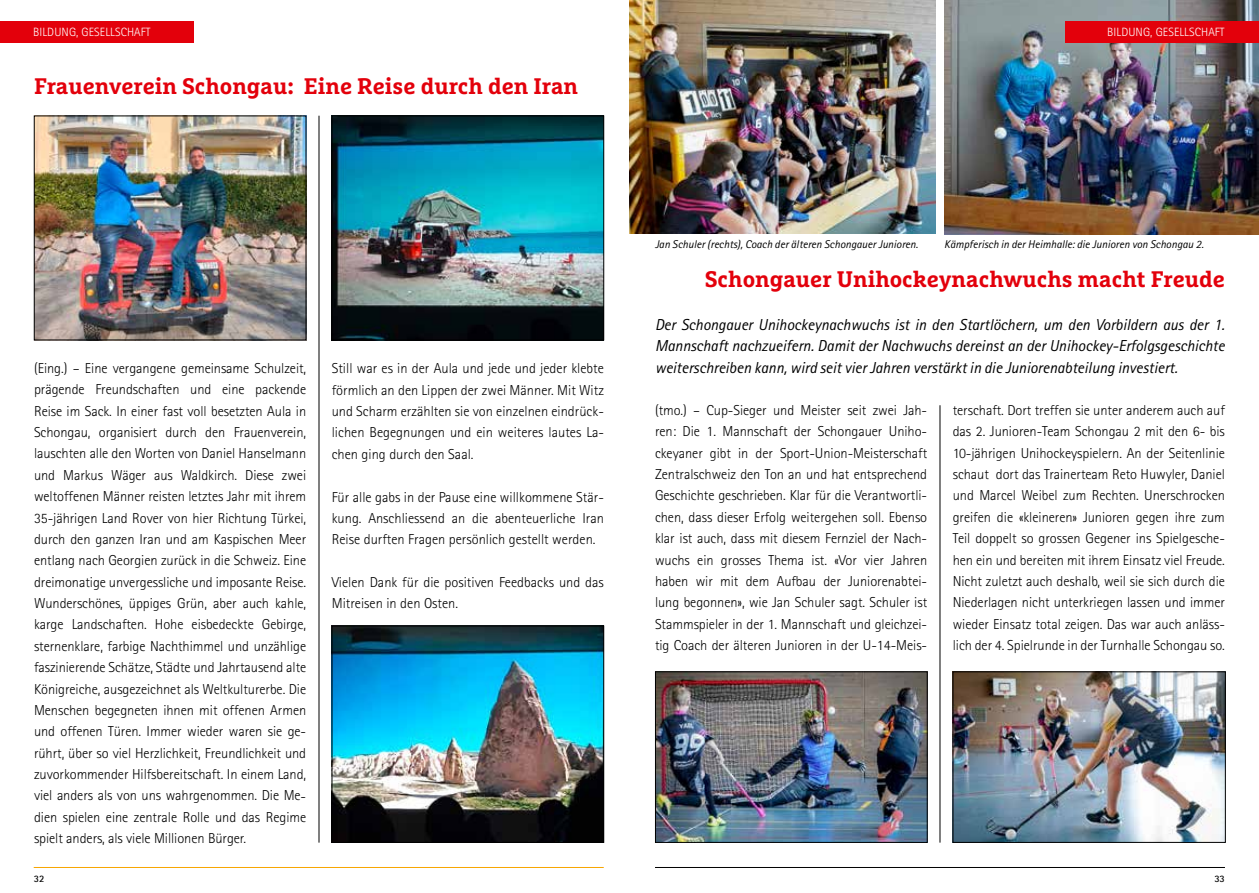
<style>
.page{position:relative;width:1259px;height:893px;background:#fff}
.page>*{position:absolute;margin:0;border:0;box-sizing:border-box;transform-origin:0 0}
.t1{font:700 22.5px "Marselis Slab Pro";color:#e3000b}
.t2{font:italic 15.9px/21.3px "Rotis Sans Serif";color:#000;text-align:justify}
.t3{font:300 14.4px/21.3px "Rotis Sans Serif";color:#000;text-align:justify}
.t4{font:300 12px "Rotis Sans Serif";letter-spacing:.01em;color:#fff}
.t5{font:italic 11.25px "Rotis Sans Serif";color:#000}
.t6{font:700 9.9px "Rotis Sans Serif";color:#000}
</style>
<div class="page">
<hr style="left:34px;top:867px;width:570px;height:1px;background:#f7a500">
<hr style="left:939px;top:405px;width:1px;height:438px;background:#000">
<img style="left:629px;top:0;width:306px;height:234px">
<img style="left:944px;top:0;width:315px;height:234px">
<img style="left:954px;top:674px;width:269px;height:167px">
<div style="left:952px;top:672px;width:273px;height:171px;border:1px solid #000"></div>
<img style="left:657px;top:674px;width:268px;height:167px">
<div style="left:655px;top:672px;width:272px;height:171px;border:1px solid #000"></div>
<hr style="left:655px;top:867px;width:570px;height:1px;background:#000">
<div style="left:1066px;top:21px;width:193px;height:22px;background:#e3000b"></div>
<hr style="left:319px;top:116px;width:1px;height:727px;background:#000">
<img style="left:36px;top:118px;width:268px;height:220px">
<div style="left:34px;top:116px;width:272px;height:224px;border:1px solid #000"></div>
<img style="left:334px;top:118px;width:268px;height:220px">
<div style="left:332px;top:116px;width:272px;height:224px;border:1px solid #000"></div>
<img style="left:334px;top:628px;width:268px;height:213px">
<div style="left:332px;top:626px;width:272px;height:217px;border:1px solid #000"></div>
<div style="left:0;top:21px;width:193px;height:22px;background:#e3000b"></div>
<p class="t4" style="left:33px;top:26px;width:119px">BILDUNG, GESELLSCHAFT</p>
<h1 class="t1" style="left:34px;top:72px;width:545px">Frauenverein Schongau: Eine Reise durch den Iran</h1>
<p class="t4" style="left:1107px;top:26px;width:119px">BILDUNG, GESELLSCHAFT</p>
<p class="t3" style="left:34px;top:357px;width:274px">(Eing.) – Eine vergangene gemeinsame Schulzeit, prägende Freundschaften und eine packende Reise im Sack. In einer fast voll besetzten Aula in Schongau, organisiert durch den Frauenverein, lauschten alle den Worten von Daniel Hanselmann und Markus Wäger aus Waldkirch. Diese zwei weltoffenen Männer reisten letztes Jahr mit ihrem 35-jährigen Land Rover von hier Richtung Türkei, durch den ganzen Iran und am Kaspischen Meer entlang nach Georgien zurück in die Schweiz. Eine dreimonatige unvergessliche und imposante Reise.<br>Wunderschönes, üppiges Grün, aber auch kahle, karge Landschaften. Hohe eisbedeckte Gebirge, sternenklare, farbige Nachthimmel und unzählige faszinierende Schätze, Städte und Jahrtausend alte Königreiche, ausgezeichnet als Weltkulturerbe. Die Menschen begegneten ihnen mit offenen Armen und offenen Türen. Immer wieder waren sie ge&shy;rührt, über so viel Herzlichkeit, Freundlichkeit und zuvorkommender Hilfsbereitschaft. In einem Land, viel anders als von uns wahrgenommen. Die Me&shy;dien spielen eine zentrale Rolle und das Regime spielt anders, als viele Millionen Bürger.</p>
<p class="t3" style="left:332px;top:358px;width:274px">Still war es in der Aula und jede und jeder klebte förmlich an den Lippen der zwei Männer. Mit Witz und Scharm erzählten sie von einzelnen eindrück&shy;lichen Begegnungen und ein weiteres lautes La&shy;chen ging durch den Saal.</p>
<p class="t3" style="left:332px;top:486px;width:274px">Für alle gabs in der Pause eine willkommene Stär&shy;kung. Anschliessend an die abenteuerliche Iran Reise durften Fragen persönlich gestellt werden.</p>
<p class="t3" style="left:332px;top:572px;width:274px">Vielen Dank für die positiven Feedbacks und das<br>Mitreisen in den Osten.</p>
<p class="t6" style="left:34px;top:872px;width:12px">32</p>
<p class="t5" style="left:655px;top:238px;width:265px">Jan Schuler (rechts), Coach der älteren Schongauer Junioren.</p>
<p class="t5" style="left:944px;top:238px;width:261px">Kämpferisch in der Heimhalle: die Junioren von Schongau 2.</p>
<h1 class="t1" style="left:705px;top:265px;width:521px">Schongauer Unihockeynachwuchs macht Freude</h1>
<p class="t2" style="left:655px;top:314px;width:571px">Der Schongauer Unihockeynachwuchs ist in den Startlöchern, um den Vorbildern aus der 1.<br>Mannschaft nachzueifern. Damit der Nachwuchs dereinst an der Unihockey-Erfolgsgeschichte weiterschreiben kann, wird seit vier Jahren verstärkt in die Juniorenabteilung investiert.</p>
<p class="t3" style="left:655px;top:399px;width:274px">(tmo.) – Cup-Sieger und Meister seit zwei Jah&shy;ren: Die 1. Mannschaft der Schongauer Uniho&shy;ckeyaner gibt in der Sport-Union-Meisterschaft Zentralschweiz den Ton an und hat entsprechend Geschichte geschrieben. Klar für die Verantwortli&shy;chen, dass dieser Erfolg weitergehen soll. Ebenso klar ist auch, dass mit diesem Fernziel der Nach&shy;wuchs ein grosses Thema ist. «Vor vier Jahren haben wir mit dem Aufbau der Juniorenabtei&shy;lung begonnen», wie Jan Schuler sagt. Schuler ist Stammspieler in der 1. Mannschaft und gleichzei&shy;tig Coach der älteren Junioren in der U-14-Meis-</p>
<p class="t3" style="left:952px;top:399px;width:274px">terschaft. Dort treffen sie unter anderem auch auf das 2. Junioren-Team Schongau 2 mit den 6- bis 10-jährigen Unihockeyspielern. An der Seitenlinie schaut dort das Trainerteam Reto Huwyler, Daniel und Marcel Weibel zum Rechten. Unerschrocken greifen die «kleineren» Junioren gegen ihre zum Teil doppelt so grossen Gegener ins Spielgesche&shy;hen ein und bereiten mit ihrem Einsatz viel Freude.<br>Nicht zuletzt auch deshalb, weil sie sich durch die Niederlagen nicht unterkriegen lassen und immer wieder Einsatz total zeigen. Das war auch anläss&shy;lich der 4. Spielrunde in der Turnhalle Schongau so.</p>
<p class="t6" style="left:1214px;top:872px;width:12px">33</p>
</div>
